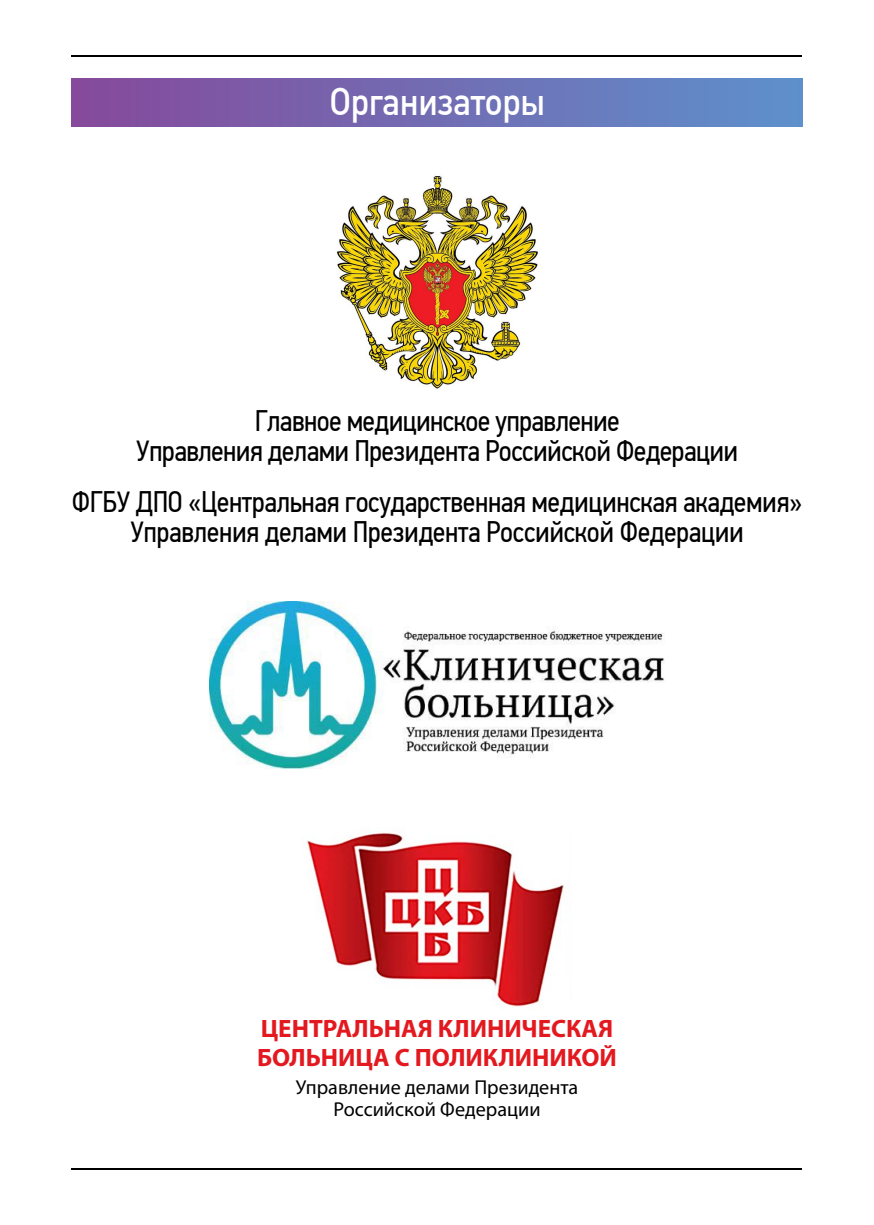
<style>
.page{position:relative;width:874px;height:1225px;background:#fff}
.page>*{position:absolute;margin:0;border:0;box-sizing:border-box;transform-origin:0 0}
.t1{font:500 38px "DIN Cyr";letter-spacing:-.03em;color:#fff;scale:.91 1}
.t2{font:29.8px/30px "PF Din Text Cond Pro";letter-spacing:-.015em;color:#000;text-align:center}
.t3{font:700 25.2px/28.6px "Myriad Pro";letter-spacing:-.005em;color:#e31920}
.t4{font:20.2px/21.8px "Myriad Pro";color:#000;text-align:center}
</style>
<div class="page">
<hr style="left:71px;top:56px;width:730px;height:1px;background:#000">
<hr style="left:71px;top:1168px;width:730px;height:1px;background:#000">
<div style="left:72px;top:79px;width:730px;height:48px;background:linear-gradient(to right,#86499b,#5d90cc)"></div>
<img style="left:336px;top:174px;width:202px;height:215px">
<img style="left:307px;top:832px;width:257px;height:175px">
<img style="left:210px;top:601px;width:453px;height:167px">
<p class="t1" style="left:329px;top:79px;width:239px">Организаторы</p>
<p class="t2" style="left:136px;top:406px;width:603px">Главное медицинское управление<br>Управления делами Президента Российской Федерации</p>
<p class="t2" style="left:72px;top:486px;width:731px">ФГБУ ДПО «Центральная государственная медицинская академия»<br>Управления делами Президента Российской Федерации</p>
<p class="t3" style="left:257px;top:1014px;width:361px">ЦЕНТРАЛЬНАЯ КЛИНИЧЕСКАЯ<br>БОЛЬНИЦА С ПОЛИКЛИНИКОЙ</p>
<p class="t4" style="left:296px;top:1077px;width:284px">Управление делами Президента<br>Российской Федерации</p>
</div>
